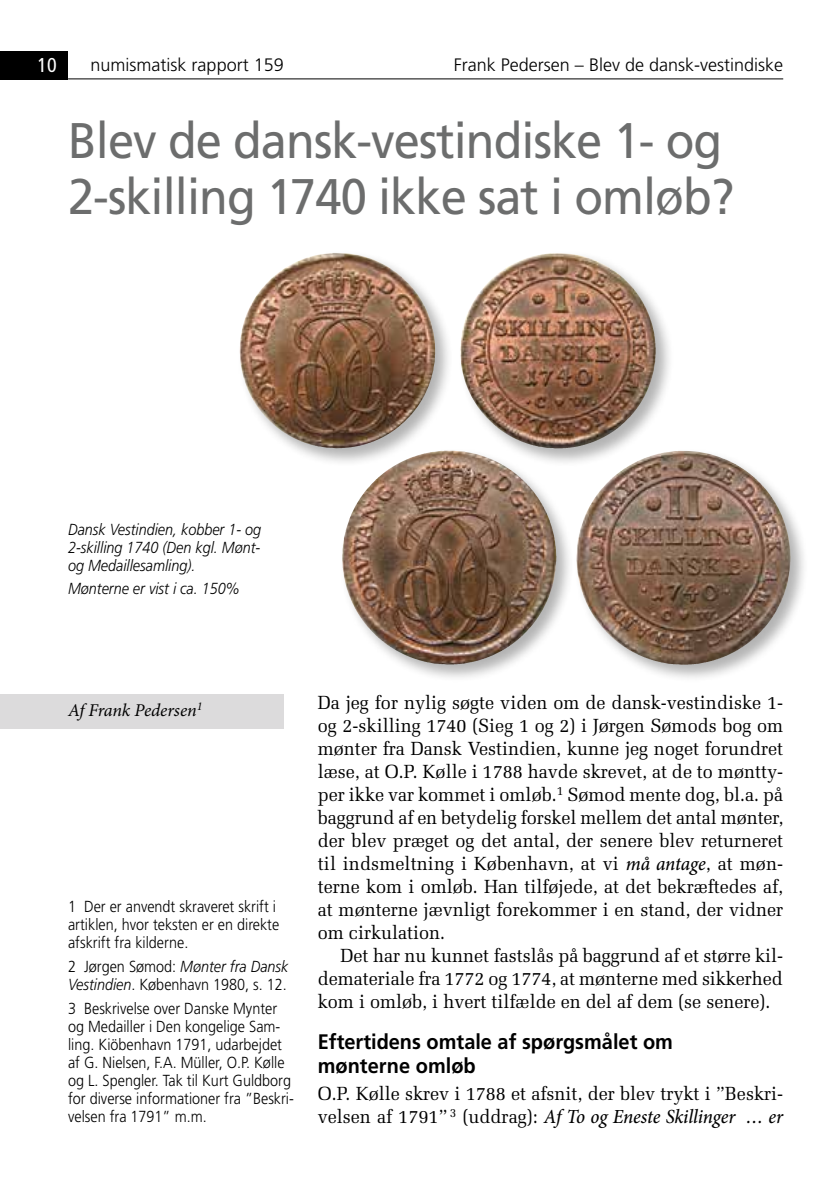
<style>
.page{position:relative;width:840px;height:1191px;background:#fff}
.page>*{position:absolute;margin:0;border:0;box-sizing:border-box;transform-origin:0 0}
.t1{font:50px/56px "Frutiger";letter-spacing:-.02em;color:#6c6d6d;scale:.94 1}
.t2{font:700 21px/24px "Frutiger";color:#000;scale:.95 1}
.t3{font:italic 500 20px "Minion Pro";letter-spacing:-.01em;color:#000;scale:.95 1}
.t4{font:condensed 20px "Frutiger";color:#fff}
.t5{font:19px/23px "Melior";color:#000;text-align:justify;scale:.95 1}
.t6{font:300 18px "Frutiger";color:#000}
.t7{font:italic 18px "Minion Pro";letter-spacing:-.01em;color:#000}
.t8{font:300 16px/18px "Frutiger";color:#000;scale:.9 1}
.t9{font:italic 300 16px/18px "Frutiger";color:#000;text-align:justify;scale:.9 1}
.s1{font-style:italic}
.s2{font-family:"Minion Pro";font-weight:500;font-style:italic;font-size:20px}
.s3{font-family:"Melior";font-weight:400;font-style:normal;font-size:19px}
</style>
<div class="page">
<div style="left:0;top:51px;width:68px;height:28px;background:#000"></div>
<hr style="left:68px;top:78px;width:714px;height:1px;background:#000">
<div style="left:0;top:694px;width:283px;height:34px;background:#dcdbdc"></div>
<div style="left:237px;top:250px;width:437px;height:217px;background:#000;opacity:.3"></div>
<img style="left:247px;top:253px;width:85px;height:60px">
<div style="left:339px;top:448px;width:470px;height:235px;background:#000;opacity:.3"></div>
<img style="left:353px;top:450px;width:91px;height:60px">
<p class="t4" style="left:37px;top:53px;width:21px">10</p>
<p class="t6" style="left:90px;top:54px;width:195px">numismatisk rapport 159</p>
<p class="t6" style="left:453px;top:54px;width:331px">Frank Pedersen – Blev de dansk-vestindiske</p>
<h1 class="t1" style="left:68px;top:112px;width:709px">Blev de dansk-vestindiske 1- og<br>2-skilling 1740 ikke sat i omløb?</h1>
<p class="t9" style="left:68px;top:520px;width:216px">Dansk Vestindien, kobber 1- og 2-skilling 1740 (Den kgl. Mønt&shy;og Medaillesamling).</p>
<p class="t9" style="left:68px;top:580px;width:192px">Mønterne er vist i ca. 150%</p>
<p class="t7" style="left:68px;top:697px;width:136px">Af Frank Pedersen<sup>1</sup></p>
<p class="t8" style="left:68px;top:897px;width:236px">1 Der er anvendt skraveret skrift i artiklen, hvor teksten er en direkte afskrift fra kilderne.</p>
<p class="t8" style="left:68px;top:957px;width:246px">2 Jørgen Sømod: <span class="s1">Mønter fra Dansk<br>Vestindien</span>. København 1980, s. 12.</p>
<p class="t8" style="left:68px;top:999px;width:252px">3 Beskrivelse over Danske Mynter og Medailler i Den kongelige Sam&shy;ling. Kiöbenhavn 1791, udarbejdet af G. Nielsen, F.A. Müller, O.P. Kølle og L. Spengler. Tak til Kurt Guldborg for diverse informationer fra ”Beskri&shy;velsen fra 1791” m.m.</p>
<p class="t5" style="left:317px;top:690px;width:491px">Da jeg for nylig søgte viden om de dansk-vestindiske 1- og 2-skilling 1740 (Sieg 1 og 2) i Jørgen Sømods bog om mønter fra Dansk Vestindien, kunne jeg noget forundret læse, at O.P. Kølle i 1788 havde skrevet, at de to møntty&shy;per ikke var kommet i omløb.<sup>1</sup> Sømod mente dog, bl.a. på baggrund af en betydelig forskel mellem det antal mønter, der blev præget og det antal, der senere blev returneret til indsmeltning i København, at vi <span class="s2">må antage</span>, at møn&shy;terne kom i omløb. Han tilføjede, at det bekræftedes af, at mønterne jævnligt forekommer i en stand, der vidner om cirkulation.</p>
<p class="t5" style="left:317px;top:944px;width:491px;text-indent:23px">Det har nu kunnet fastslås på baggrund af et større kil&shy;demateriale fra 1772 og 1774, at mønterne med sikkerhed kom i omløb, i hvert tilfælde en del af dem (se senere).</p>
<p class="t2" style="left:317px;top:1029px;width:375px">Eftertidens omtale af spørgsmålet om mønterne omløb</p>
<p class="t5" style="left:317px;top:1081px;width:491px">O.P. Kølle skrev i 1788 et afsnit, der blev trykt i ”Beskri-</p>
<p class="t3" style="left:317px;top:1102px;width:491px"><span class="s3">velsen af 1791”</span> <sup>3</sup> <span class="s3">(uddrag):</span> Af To og Eneste Skillinger … er</p>
</div>
